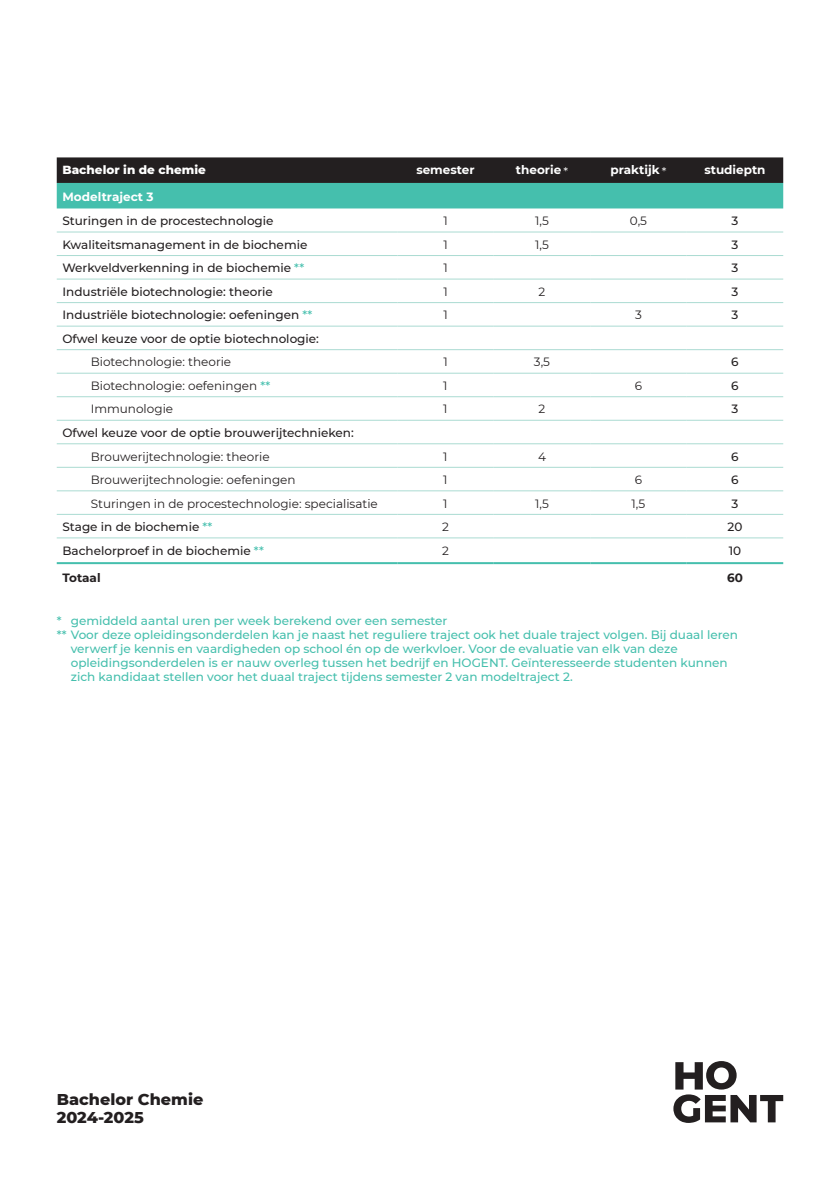
<style>
.page{position:relative;width:840px;height:1191px;background:#fff}
.page>*{position:absolute;margin:0;border:0;box-sizing:border-box;transform-origin:0 0}
.t1{font:800 16px/18px "Montserrat";color:#231f20}
.t2{font:500 12px "Montserrat";color:#45bfad}
.t3{font:500 12px "Montserrat";color:#231f20}
.t4{font:12px "Montserrat";color:#231f20}
.t5{font:700 12px "Montserrat";color:#fff}
.t6{font:800 12px "Montserrat";color:#fff}
.t7{font:700 12px "Montserrat";color:#231f20}
.s1{font-weight:400}
.s2{color:#45bfad}
.s3{font-weight:500;color:#45bfad}
</style>
<div class="page">
<svg style="left:57px;top:157px;width:725px;height:51px;background:#356f67"></svg>
<hr style="left:57px;top:562px;width:340px;height:2px;background:#45bfad">
<hr style="left:397px;top:562px;width:96px;height:2px;background:#45bfad">
<hr style="left:493px;top:562px;width:97px;height:2px;background:#45bfad">
<hr style="left:590px;top:562px;width:96px;height:2px;background:#45bfad">
<hr style="left:686px;top:562px;width:96px;height:2px;background:#45bfad">
<hr style="left:57px;top:232px;width:340px;height:1px;background:#aadbd2">
<hr style="left:397px;top:232px;width:96px;height:1px;background:#aadbd2">
<hr style="left:493px;top:232px;width:97px;height:1px;background:#aadbd2">
<hr style="left:590px;top:232px;width:96px;height:1px;background:#aadbd2">
<hr style="left:686px;top:232px;width:96px;height:1px;background:#aadbd2">
<hr style="left:57px;top:255px;width:340px;height:1px;background:#aadbd2">
<hr style="left:397px;top:255px;width:96px;height:1px;background:#aadbd2">
<hr style="left:493px;top:255px;width:97px;height:1px;background:#aadbd2">
<hr style="left:590px;top:255px;width:96px;height:1px;background:#aadbd2">
<hr style="left:686px;top:255px;width:96px;height:1px;background:#aadbd2">
<hr style="left:57px;top:279px;width:340px;height:1px;background:#aadbd2">
<hr style="left:397px;top:279px;width:96px;height:1px;background:#aadbd2">
<hr style="left:493px;top:279px;width:97px;height:1px;background:#aadbd2">
<hr style="left:590px;top:279px;width:96px;height:1px;background:#aadbd2">
<hr style="left:686px;top:279px;width:96px;height:1px;background:#aadbd2">
<hr style="left:57px;top:302px;width:340px;height:1px;background:#aadbd2">
<hr style="left:397px;top:302px;width:96px;height:1px;background:#aadbd2">
<hr style="left:493px;top:302px;width:97px;height:1px;background:#aadbd2">
<hr style="left:590px;top:302px;width:96px;height:1px;background:#aadbd2">
<hr style="left:686px;top:302px;width:96px;height:1px;background:#aadbd2">
<hr style="left:57px;top:326px;width:340px;height:1px;background:#aadbd2">
<hr style="left:397px;top:326px;width:96px;height:1px;background:#aadbd2">
<hr style="left:493px;top:326px;width:97px;height:1px;background:#aadbd2">
<hr style="left:590px;top:326px;width:96px;height:1px;background:#aadbd2">
<hr style="left:686px;top:326px;width:96px;height:1px;background:#aadbd2">
<hr style="left:57px;top:349px;width:340px;height:1px;background:#aadbd2">
<hr style="left:397px;top:349px;width:96px;height:1px;background:#aadbd2">
<hr style="left:493px;top:349px;width:97px;height:1px;background:#aadbd2">
<hr style="left:590px;top:349px;width:96px;height:1px;background:#aadbd2">
<hr style="left:686px;top:349px;width:96px;height:1px;background:#aadbd2">
<hr style="left:57px;top:373px;width:340px;height:1px;background:#aadbd2">
<hr style="left:397px;top:373px;width:96px;height:1px;background:#aadbd2">
<hr style="left:493px;top:373px;width:97px;height:1px;background:#aadbd2">
<hr style="left:590px;top:373px;width:96px;height:1px;background:#aadbd2">
<hr style="left:686px;top:373px;width:96px;height:1px;background:#aadbd2">
<hr style="left:57px;top:396px;width:340px;height:1px;background:#aadbd2">
<hr style="left:397px;top:396px;width:96px;height:1px;background:#aadbd2">
<hr style="left:493px;top:396px;width:97px;height:1px;background:#aadbd2">
<hr style="left:590px;top:396px;width:96px;height:1px;background:#aadbd2">
<hr style="left:686px;top:396px;width:96px;height:1px;background:#aadbd2">
<hr style="left:57px;top:420px;width:340px;height:1px;background:#aadbd2">
<hr style="left:397px;top:420px;width:96px;height:1px;background:#aadbd2">
<hr style="left:493px;top:420px;width:97px;height:1px;background:#aadbd2">
<hr style="left:590px;top:420px;width:96px;height:1px;background:#aadbd2">
<hr style="left:686px;top:420px;width:96px;height:1px;background:#aadbd2">
<hr style="left:57px;top:443px;width:340px;height:1px;background:#aadbd2">
<hr style="left:397px;top:443px;width:96px;height:1px;background:#aadbd2">
<hr style="left:493px;top:443px;width:97px;height:1px;background:#aadbd2">
<hr style="left:590px;top:443px;width:96px;height:1px;background:#aadbd2">
<hr style="left:686px;top:443px;width:96px;height:1px;background:#aadbd2">
<hr style="left:57px;top:467px;width:340px;height:1px;background:#aadbd2">
<hr style="left:397px;top:467px;width:96px;height:1px;background:#aadbd2">
<hr style="left:493px;top:467px;width:97px;height:1px;background:#aadbd2">
<hr style="left:590px;top:467px;width:96px;height:1px;background:#aadbd2">
<hr style="left:686px;top:467px;width:96px;height:1px;background:#aadbd2">
<hr style="left:57px;top:490px;width:340px;height:1px;background:#aadbd2">
<hr style="left:397px;top:490px;width:96px;height:1px;background:#aadbd2">
<hr style="left:493px;top:490px;width:97px;height:1px;background:#aadbd2">
<hr style="left:590px;top:490px;width:96px;height:1px;background:#aadbd2">
<hr style="left:686px;top:490px;width:96px;height:1px;background:#aadbd2">
<hr style="left:57px;top:514px;width:340px;height:1px;background:#aadbd2">
<hr style="left:397px;top:514px;width:96px;height:1px;background:#aadbd2">
<hr style="left:493px;top:514px;width:97px;height:1px;background:#aadbd2">
<hr style="left:590px;top:514px;width:96px;height:1px;background:#aadbd2">
<hr style="left:686px;top:514px;width:96px;height:1px;background:#aadbd2">
<hr style="left:57px;top:537px;width:340px;height:1px;background:#aadbd2">
<hr style="left:397px;top:537px;width:96px;height:1px;background:#aadbd2">
<hr style="left:493px;top:537px;width:97px;height:1px;background:#aadbd2">
<hr style="left:590px;top:537px;width:96px;height:1px;background:#aadbd2">
<hr style="left:686px;top:537px;width:96px;height:1px;background:#aadbd2">
<svg style="left:673px;top:1061px;width:109px;height:62px"></svg>
<p class="t6" style="left:62px;top:161px;width:145px">Bachelor in de chemie</p>
<p class="t5" style="left:416px;top:161px;width:60px">semester</p>
<p class="t5" style="left:515px;top:161px;width:54px">theorie <span class="s1">*</span></p>
<p class="t5" style="left:610px;top:161px;width:57px">praktijk <span class="s1">*</span></p>
<p class="t5" style="left:704px;top:161px;width:63px">studieptn</p>
<p class="t5" style="left:62px;top:188px;width:93px">Modeltraject 3</p>
<p class="t3" style="left:62px;top:212px;width:212px">Sturingen in de procestechnologie</p>
<p class="t4" style="left:443px;top:213px;width:6px">1</p>
<p class="t4" style="left:535px;top:213px;width:15px">1,5</p>
<p class="t4" style="left:629px;top:213px;width:19px">0,5</p>
<p class="t3" style="left:731px;top:212px;width:8px">3</p>
<p class="t3" style="left:62px;top:236px;width:246px">Kwaliteitsmanagement in de biochemie</p>
<p class="t4" style="left:443px;top:236px;width:6px">1</p>
<p class="t4" style="left:535px;top:236px;width:15px">1,5</p>
<p class="t3" style="left:731px;top:236px;width:8px">3</p>
<p class="t3" style="left:62px;top:260px;width:243px">Werkveldverkenning in de biochemie <span class="s2">**</span></p>
<p class="t4" style="left:443px;top:260px;width:6px">1</p>
<p class="t3" style="left:731px;top:260px;width:8px">3</p>
<p class="t3" style="left:62px;top:283px;width:212px">Industriële biotechnologie: theorie</p>
<p class="t4" style="left:443px;top:283px;width:6px">1</p>
<p class="t4" style="left:538px;top:283px;width:8px">2</p>
<p class="t3" style="left:731px;top:283px;width:8px">3</p>
<p class="t3" style="left:62px;top:307px;width:251px">Industriële biotechnologie: oefeningen <span class="s2">**</span></p>
<p class="t4" style="left:443px;top:307px;width:6px">1</p>
<p class="t4" style="left:634px;top:307px;width:8px">3</p>
<p class="t3" style="left:731px;top:307px;width:8px">3</p>
<p class="t3" style="left:62px;top:330px;width:258px">Ofwel keuze voor de optie biotechnologie:</p>
<p class="t4" style="left:91px;top:354px;width:142px">Biotechnologie: theorie</p>
<p class="t4" style="left:443px;top:354px;width:6px">1</p>
<p class="t4" style="left:533px;top:354px;width:18px">3,5</p>
<p class="t3" style="left:730px;top:354px;width:9px">6</p>
<p class="t4" style="left:91px;top:377px;width:181px">Biotechnologie: oefeningen <span class="s3">**</span></p>
<p class="t4" style="left:443px;top:377px;width:6px">1</p>
<p class="t4" style="left:634px;top:377px;width:9px">6</p>
<p class="t3" style="left:730px;top:377px;width:9px">6</p>
<p class="t4" style="left:91px;top:401px;width:84px">Immunologie</p>
<p class="t4" style="left:443px;top:401px;width:6px">1</p>
<p class="t4" style="left:538px;top:401px;width:8px">2</p>
<p class="t3" style="left:731px;top:401px;width:8px">3</p>
<p class="t3" style="left:62px;top:424px;width:293px">Ofwel keuze voor de optie brouwerijtechnieken:</p>
<p class="t4" style="left:91px;top:448px;width:180px">Brouwerijtechnologie: theorie</p>
<p class="t4" style="left:443px;top:448px;width:6px">1</p>
<p class="t4" style="left:537px;top:448px;width:9px">4</p>
<p class="t3" style="left:730px;top:448px;width:9px">6</p>
<p class="t4" style="left:91px;top:471px;width:206px">Brouwerijtechnologie: oefeningen</p>
<p class="t4" style="left:443px;top:471px;width:6px">1</p>
<p class="t4" style="left:634px;top:471px;width:9px">6</p>
<p class="t3" style="left:730px;top:471px;width:9px">6</p>
<p class="t4" style="left:91px;top:495px;width:288px">Sturingen in de procestechnologie: specialisatie</p>
<p class="t4" style="left:443px;top:495px;width:6px">1</p>
<p class="t4" style="left:535px;top:495px;width:15px">1,5</p>
<p class="t4" style="left:631px;top:495px;width:15px">1,5</p>
<p class="t3" style="left:731px;top:495px;width:8px">3</p>
<p class="t3" style="left:62px;top:518px;width:151px">Stage in de biochemie <span class="s2">**</span></p>
<p class="t4" style="left:442px;top:518px;width:8px">2</p>
<p class="t3" style="left:727px;top:518px;width:16px">20</p>
<p class="t3" style="left:62px;top:542px;width:203px">Bachelorproef in de biochemie <span class="s2">**</span></p>
<p class="t4" style="left:442px;top:542px;width:8px">2</p>
<p class="t3" style="left:728px;top:542px;width:14px">10</p>
<p class="t7" style="left:62px;top:568px;width:40px">Totaal</p>
<p class="t7" style="left:726px;top:568px;width:17px">60</p>
<p class="t2" style="left:57px;top:612px;width:392px">* gemiddeld aantal uren per week berekend over een semester</p>
<p class="t2" style="left:57px;top:626px;width:682px">** Voor deze opleidingsonderdelen kan je naast het reguliere traject ook het duale traject volgen. Bij duaal leren</p>
<p class="t2" style="left:71px;top:640px;width:608px">verwerf je kennis en vaardigheden op school én op de werkvloer. Voor de evaluatie van elk van deze</p>
<p class="t2" style="left:71px;top:654px;width:658px">opleidingsonderdelen is er nauw overleg tussen het bedrijf en HOGENT. Geïnteresseerde studenten kunnen</p>
<p class="t2" style="left:71px;top:668px;width:503px">zich kandidaat stellen voor het duaal traject tijdens semester 2 van modeltraject 2.</p>
<h1 class="t1" style="left:57px;top:1089px;width:148px">Bachelor Chemie<br>2024-2025</h1>
</div>
